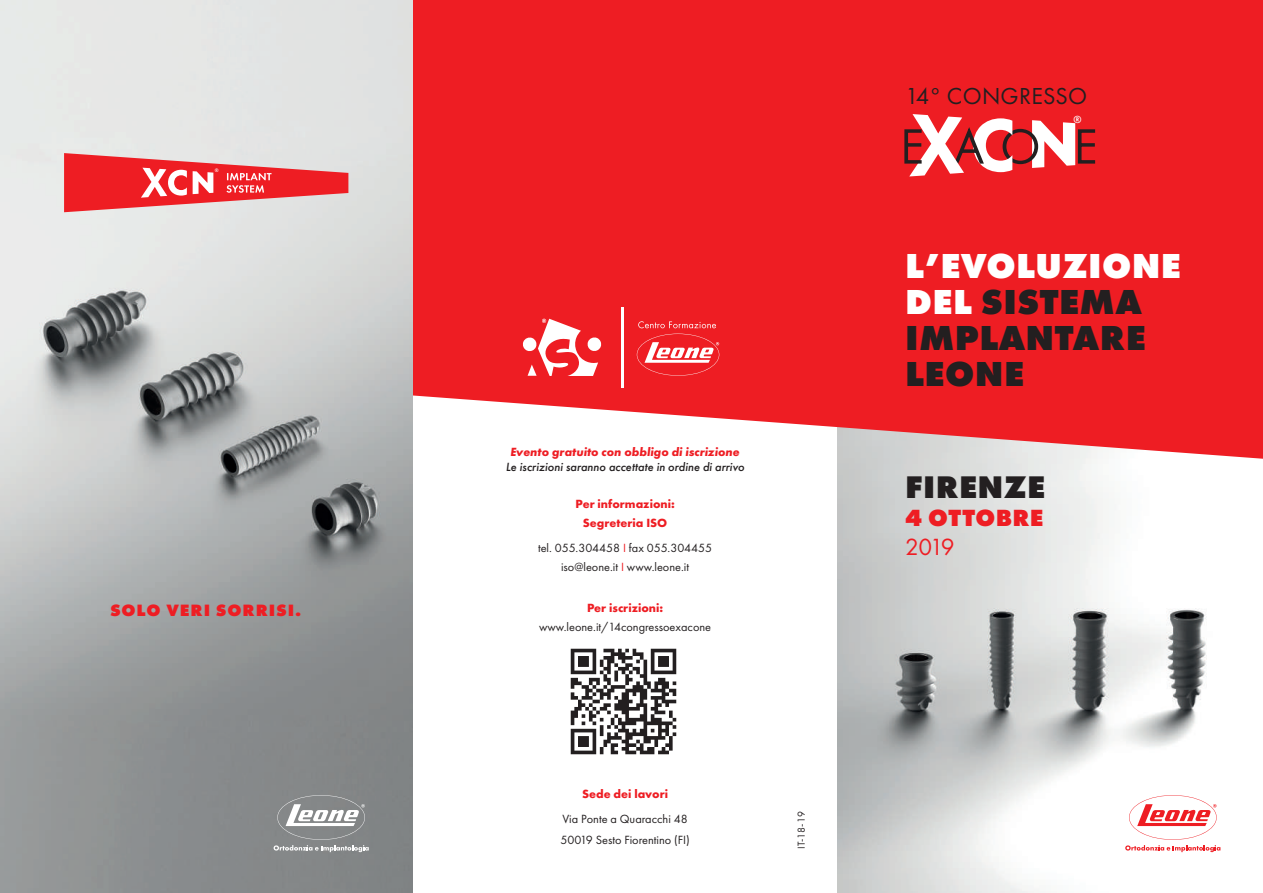
<style>
.page{position:relative;width:1263px;height:893px;background:#fff}
.page>*{position:absolute;margin:0;border:0;box-sizing:border-box;transform-origin:0 0}
.t1{font:800 36px/36px "Futura PT";letter-spacing:.01em;color:#231f20}
.t2{font:800 32.4px "Futura PT";letter-spacing:.01em;color:#231f20}
.t3{font:800 24.3px "Futura PT";letter-spacing:.01em;color:#ee1d23}
.t4{font:24.3px "Futura PT";color:#ee1d23}
.t5{font:24px "Futura PT";letter-spacing:.01em;color:#231f20}
.t6{font:800 17.1px "Futura PT";letter-spacing:.05em;color:#ee1d23}
.t7{font:12.3px/19.2px "Futura PT";color:#231f20;text-align:center}
.t8{font:700 12.3px/19.2px "Futura PT";color:#ee1d23;text-align:center}
.t9{font:italic 500 12.3px "Futura PT";color:#231f20}
.t10{font:italic 700 12.3px "Futura PT";color:#ee1d23}
.t11{font:600 10.65px "Futura PT";color:#fff}
.t12{font:10.5px "Futura PT";color:#231f20}
.t13{font:600 5.1px "Futura PT";color:#fff}
.s1{color:#ee1d23}
.s2{color:#fff}
</style>
<div class="page">
<img style="left:838px;top:459px;width:383px;height:434px">
<svg style="left:412px;top:0;width:851px;height:459px;background:#ee2e34"></svg>
<svg style="left:904px;top:114px;width:192px;height:62px"></svg>
<img style="left:570px;top:648px;width:106px;height:106px">
<hr style="left:621px;top:307px;width:2px;height:81px;background:#fff">
<svg style="left:638px;top:321px;width:78px;height:7px"></svg>
<svg style="left:523px;top:319px;width:78px;height:57px"></svg>
<svg style="left:637px;top:334px;width:82px;height:42px;background:#f14f54"></svg>
<img style="left:0;top:0;width:412px;height:893px">
<svg style="left:274px;top:795px;width:95px;height:57px;background:#9d9f9f"></svg>
<svg style="left:1125px;top:795px;width:95px;height:57px"></svg>
<svg style="left:64px;top:153px;width:284px;height:59px;background:#eb6e71"></svg>
<p class="t13" style="left:215px;top:168px;width:5px">®</p>
<h3 class="t6" style="left:110px;top:599px;width:193px">SOLO VERI SORRISI.</h3>
<p class="t10" style="left:510px;top:444px;width:231px">Evento gratuito con obbligo di iscrizione</p>
<p class="t9" style="left:506px;top:459px;width:240px">Le iscrizioni saranno accettate in ordine di arrivo</p>
<p class="t8" style="left:575px;top:494px;width:101px">Per informazioni:<br>Segreteria ISO</p>
<p class="t7" style="left:538px;top:538px;width:176px">tel. 055.304458 <span class="s1">I</span> fax 055.304455 iso@leone.it <span class="s1">I</span> www.leone.it</p>
<p class="t8" style="left:587px;top:598px;width:78px">Per iscrizioni:</p>
<p class="t7" style="left:539px;top:617px;width:174px">www.leone.it/14congressoexacone</p>
<p class="t8" style="left:582px;top:784px;width:87px">Sede dei lavori</p>
<p class="t7" style="left:560px;top:808px;width:131px;line-height:21.6px;text-align:left">Via Ponte a Quaracchi 48<br>50019 Sesto Fiorentino (FI)</p>
<p class="t12" style="left:795px;top:849px;width:39px;rotate:-90deg">IT-18-19</p>
<h3 class="t5" style="left:905px;top:82px;width:183px">14° CONGRESSO</h3>
<p class="t11" style="left:1073px;top:113px;width:10px">®</p>
<h1 class="t1" style="left:905px;top:247px;width:277px"><span class="s2">L’EVOLUZIONE<br>DEL</span> SISTEMA<br>IMPLANTARE<br>LEONE</h1>
<h2 class="t2" style="left:905px;top:466px;width:141px">FIRENZE</h2>
<h3 class="t3" style="left:905px;top:503px;width:140px">4 OTTOBRE</h3>
<h3 class="t4" style="left:905px;top:532px;width:51px">2019</h3>
</div>
